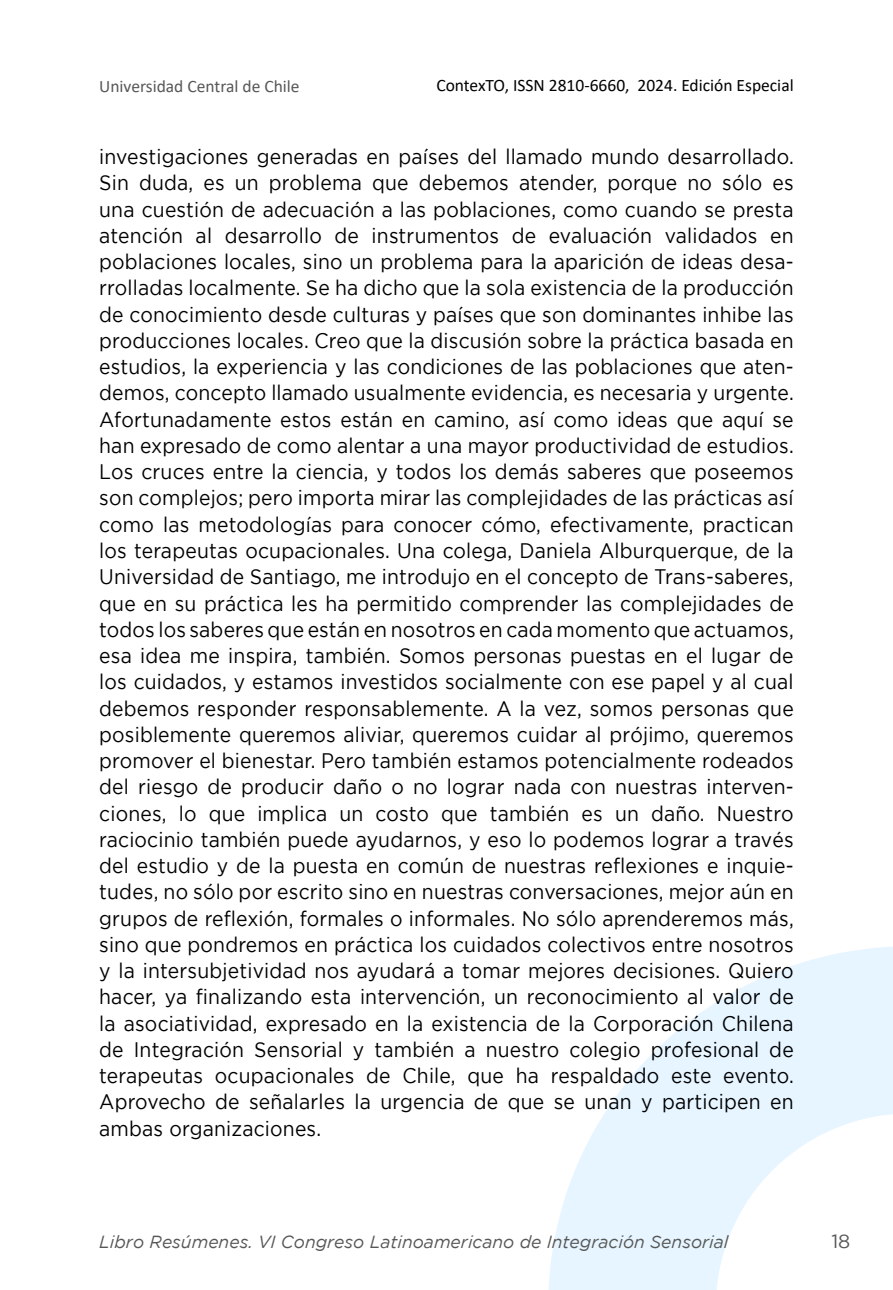
<style>
.page{position:relative;width:893px;height:1290px;background:#fff}
.page>*{position:absolute;margin:0;border:0;box-sizing:border-box;transform-origin:0 0}
.t1{font:21px/26.2px "Gotham";letter-spacing:.01em;color:#000;text-align:justify;scale:.92 1}
.t2{font:19.25px "Gotham";color:#575756}
.t3{font:italic 17.5px "Gotham";color:#575756}
.t4{font:17.5px "Calibri";color:#000}
.t5{font:17.5px "Calibri";color:#575756}
</style>
<div class="page">
<svg style="left:549px;top:947px;width:344px;height:343px;fill:#e6f5ff"></svg>
<p class="t5" style="left:99px;top:74px;width:202px">Universidad Central de Chile</p>
<p class="t4" style="left:436px;top:73px;width:359px">ContexTO, ISSN 2810-6660, 2024. Edición Especial</p>
<p class="t1" style="left:99px;top:143px;width:756px">investigaciones generadas en países del llamado mundo desarrollado.<br>Sin duda, es un problema que debemos atender, porque no sólo es una cuestión de adecuación a las poblaciones, como cuando se presta atención al desarrollo de instrumentos de evaluación validados en poblaciones locales, sino un problema para la aparición de ideas desa&shy;rrolladas localmente. Se ha dicho que la sola existencia de la producción de conocimiento desde culturas y países que son dominantes inhibe las producciones locales. Creo que la discusión sobre la práctica basada en estudios, la experiencia y las condiciones de las poblaciones que aten&shy;demos, concepto llamado usualmente evidencia, es necesaria y urgente.<br>Afortunadamente estos están en camino, así como ideas que aquí se han expresado de como alentar a una mayor productividad de estudios.<br>Los cruces entre la ciencia, y todos los demás saberes que poseemos son complejos; pero importa mirar las complejidades de las prácticas así como las metodologías para conocer cómo, efectivamente, practican los terapeutas ocupacionales. Una colega, Daniela Alburquerque, de la Universidad de Santiago, me introdujo en el concepto de Trans-saberes, que en su práctica les ha permitido comprender las complejidades de todos los saberes que están en nosotros en cada momento que actuamos, esa idea me inspira, también. Somos personas puestas en el lugar de los cuidados, y estamos investidos socialmente con ese papel y al cual debemos responder responsablemente. A la vez, somos personas que posiblemente queremos aliviar, queremos cuidar al prójimo, queremos promover el bienestar. Pero también estamos potencialmente rodeados del riesgo de producir daño o no lograr nada con nuestras interven&shy;ciones, lo que implica un costo que también es un daño. Nuestro raciocinio también puede ayudarnos, y eso lo podemos lograr a través del estudio y de la puesta en común de nuestras reflexiones e inquie&shy;tudes, no sólo por escrito sino en nuestras conversaciones, mejor aún en grupos de reflexión, formales o informales. No sólo aprenderemos más, sino que pondremos en práctica los cuidados colectivos entre nosotros y la intersubjetividad nos ayudará a tomar mejores decisiones. Quiero hacer, ya finalizando esta intervención, un reconocimiento al valor de la asociatividad, expresado en la existencia de la Corporación Chilena de Integración Sensorial y también a nuestro colegio profesional de terapeutas ocupacionales de Chile, que ha respaldado este evento.<br>Aprovecho de señalarles la urgencia de que se unan y participen en ambas organizaciones.</p>
<p class="t3" style="left:99px;top:1232px;width:631px">Libro Resúmenes. VI Congreso Latinoamericano de Integración Sensorial</p>
<p class="t2" style="left:831px;top:1231px;width:21px">18</p>
</div>
